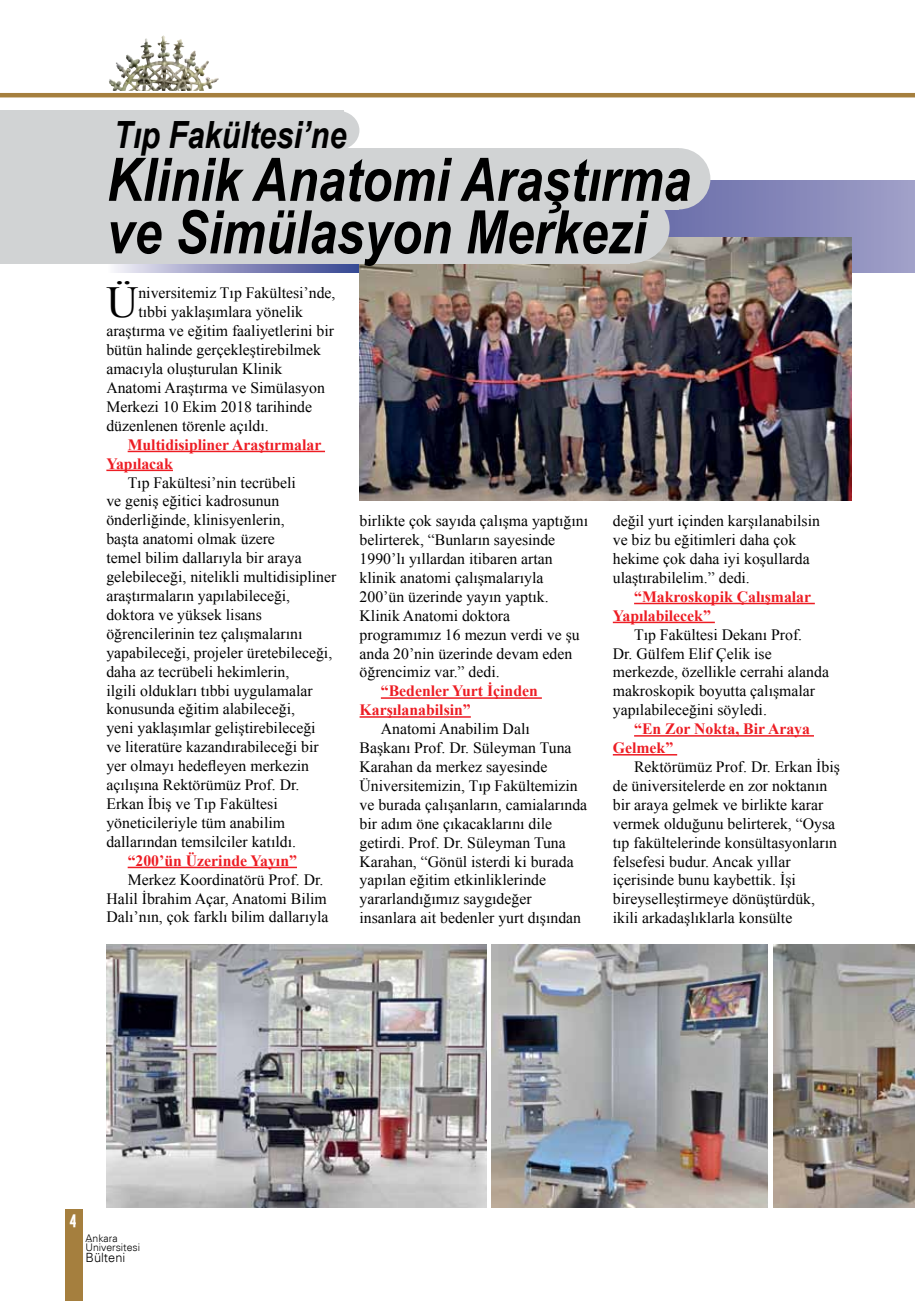
<style>
.page{position:relative;width:915px;height:1306px;background:#fff}
.page>*{position:absolute;margin:0;border:0;box-sizing:border-box;transform-origin:0 0}
.t1{font:italic 700 60px/52.5px "Arial Narrow";color:#000}
.t2{font:44.25px "Times New Roman";color:#000}
.t3{font:italic 700 37.5px "Arial Narrow";color:#000}
.t4{font:18px "Interstate Black Compressed TR";color:#fff}
.t5{font:15.75px/18.9px "Times New Roman";color:#000}
.t6{font:700 15.75px/18.9px "Times New Roman";color:#ed1d24}
.t7{font:300 12.75px "Univers LT Std 45";color:#000}
.t8{font:300 10.5px/9px "Univers LT Std 45";color:#000}
</style>
<div class="page">
<hr style="left:0;top:93px;width:914px;height:4px;background:#a57f3e">
<div style="left:65px;top:1208px;width:17px;height:92px;background:#a57f3e"></div>
<img style="left:125px;top:36px;width:38px;height:39px">
<svg style="left:664px;top:181px;width:250px;height:91px;background:#8a8bbb"></svg>
<svg style="left:106px;top:263px;width:253px;height:9px;background:#999cc3"></svg>
<hr style="left:128px;top:450px;width:197px;height:2px;background:#ed1d24">
<hr style="left:106px;top:469px;width:67px;height:2px;background:#ed1d24">
<hr style="left:128px;top:866px;width:169px;height:2px;background:#ed1d24">
<img style="left:359px;top:237px;width:491px;height:263px">
<hr style="left:381px;top:697px;width:160px;height:1px;background:#ed1d24">
<hr style="left:359px;top:716px;width:111px;height:1px;background:#ed1d24">
<hr style="left:634px;top:602px;width:180px;height:2px;background:#ed1d24">
<hr style="left:612px;top:621px;width:102px;height:2px;background:#ed1d24">
<hr style="left:634px;top:735px;width:179px;height:1px;background:#ed1d24">
<hr style="left:612px;top:754px;width:65px;height:1px;background:#ed1d24">
<div style="left:0;top:148px;width:678px;height:61px;background:#d1d3d4"></div>
<div style="left:0;top:192px;width:629px;height:71px;background:#d1d3d4"></div>
<div style="left:0;top:111px;width:343px;height:39px;background:#d1d3d4"></div>
<div style="left:316px;top:111px;width:43px;height:39px;background:#d1d3d4;border-radius:50%"></div>
<div style="left:646px;top:148px;width:64px;height:61px;background:#d1d3d4;border-radius:50%"></div>
<div style="left:590px;top:192px;width:79px;height:71px;background:#d1d3d4;border-radius:50%"></div>
<img style="left:106px;top:944px;width:380px;height:262px">
<img style="left:491px;top:944px;width:276px;height:262px">
<img style="left:773px;top:944px;width:141px;height:262px">
<h3 class="t3" style="left:114px;top:113px;width:234px">Tıp Fakültesi’ne</h3>
<h1 class="t1" style="left:107px;top:153px;width:585px">Klinik Anatomi Araştırma ve Simülasyon Merkezi</h1>
<h2 class="t2" style="left:106px;top:277px;width:33px">Ü</h2>
<p class="t5" style="left:138px;top:283px;width:199px">niversitemiz Tıp Fakültesi’nde,</p>
<p class="t5" style="left:138px;top:302px;width:166px">tıbbi yaklaşımlara yönelik</p>
<p class="t5" style="left:106px;top:321px;width:229px">araştırma ve eğitim faaliyetlerini bir</p>
<p class="t5" style="left:106px;top:340px;width:216px">bütün halinde gerçekleştirebilmek</p>
<p class="t5" style="left:106px;top:359px;width:177px">amacıyla oluşturulan Klinik</p>
<p class="t5" style="left:106px;top:378px;width:220px">Anatomi Araştırma ve Simülasyon</p>
<p class="t5" style="left:106px;top:397px;width:207px">Merkezi 10 Ekim 2018 tarihinde</p>
<p class="t5" style="left:106px;top:416px;width:164px">düzenlenen törenle açıldı.</p>
<p class="t6" style="left:106px;top:435px;width:216px;text-indent:21px">Multidisipliner Araştırmalar<br>Yapılacak</p>
<p class="t5" style="left:106px;top:472px;width:231px;text-indent:21px">Tıp Fakültesi’nin tecrübeli<br>ve geniş eğitici kadrosunun önderliğinde, klinisyenlerin,<br>başta anatomi olmak üzere<br>temel bilim dallarıyla bir araya gelebileceği, nitelikli multidisipliner araştırmaların yapılabileceği, doktora ve yüksek lisans öğrencilerinin tez çalışmalarını yapabileceği, projeler üretebileceği, daha az tecrübeli hekimlerin,<br>ilgili oldukları tıbbi uygulamalar konusunda eğitim alabileceği,<br>yeni yaklaşımlar geliştirebileceği<br>ve literatüre kazandırabileceği bir yer olmayı hedefleyen merkezin açılışına Rektörümüz Prof. Dr.<br>Erkan İbiş ve Tıp Fakültesi yöneticileriyle tüm anabilim dallarından temsilciler katıldı.</p>
<p class="t6" style="left:128px;top:850px;width:171px">“200’ün Üzerinde Yayın”</p>
<p class="t5" style="left:106px;top:869px;width:223px;text-indent:21px">Merkez Koordinatörü Prof. Dr.<br>Halil İbrahim Açar, Anatomi Bilim<br>Dalı’nın, çok farklı bilim dallarıyla</p>
<p class="t5" style="left:359px;top:511px;width:230px">birlikte çok sayıda çalışma yaptığını belirterek, “Bunların sayesinde<br>1990’lı yıllardan itibaren artan klinik anatomi çalışmalarıyla<br>200’ün üzerinde yayın yaptık.<br>Klinik Anatomi doktora programımız 16 mezun verdi ve şu anda 20’nin üzerinde devam eden öğrencimiz var.” dedi.</p>
<p class="t6" style="left:359px;top:681px;width:180px;text-indent:21px">“Bedenler Yurt İçinden<br>Karşılanabilsin”</p>
<p class="t5" style="left:359px;top:719px;width:229px;text-indent:21px">Anatomi Anabilim Dalı<br>Başkanı Prof. Dr. Süleyman Tuna<br>Karahan da merkez sayesinde<br>Üniversitemizin, Tıp Fakültemizin ve burada çalışanların, camialarında bir adım öne çıkacaklarını dile getirdi. Prof. Dr. Süleyman Tuna<br>Karahan, “Gönül isterdi ki burada yapılan eğitim etkinliklerinde yararlandığımız saygıdeğer insanlara ait bedenler yurt dışından</p>
<p class="t5" style="left:612px;top:511px;width:208px">değil yurt içinden karşılanabilsin ve biz bu eğitimleri daha çok hekime çok daha iyi koşullarda ulaştırabilelim.” dedi.</p>
<p class="t6" style="left:612px;top:587px;width:200px;text-indent:21px">“Makroskopik Çalışmalar<br>Yapılabilecek”</p>
<p class="t5" style="left:612px;top:624px;width:218px;text-indent:21px">Tıp Fakültesi Dekanı Prof.<br>Dr. Gülfem Elif Çelik ise merkezde, özellikle cerrahi alanda makroskopik boyutta çalışmalar yapılabileceğini söyledi.</p>
<p class="t6" style="left:612px;top:719px;width:199px;text-indent:21px">“En Zor Nokta, Bir Araya<br>Gelmek”</p>
<p class="t5" style="left:612px;top:757px;width:228px;text-indent:21px">Rektörümüz Prof. Dr. Erkan İbiş de üniversitelerde en zor noktanın bir araya gelmek ve birlikte karar vermek olduğunu belirterek, “Oysa tıp fakültelerinde konsültasyonların felsefesi budur. Ancak yıllar içerisinde bunu kaybettik. İşi bireyselleştirmeye dönüştürdük, ikili arkadaşlıklarla konsülte</p>
<p class="t4" style="left:70px;top:1210px;width:8px">4</p>
<p class="t8" style="left:85px;top:1234px;width:56px">Ankara<br>Üniversitesi</p>
<p class="t7" style="left:85px;top:1249px;width:41px">Bülteni</p>
</div>
